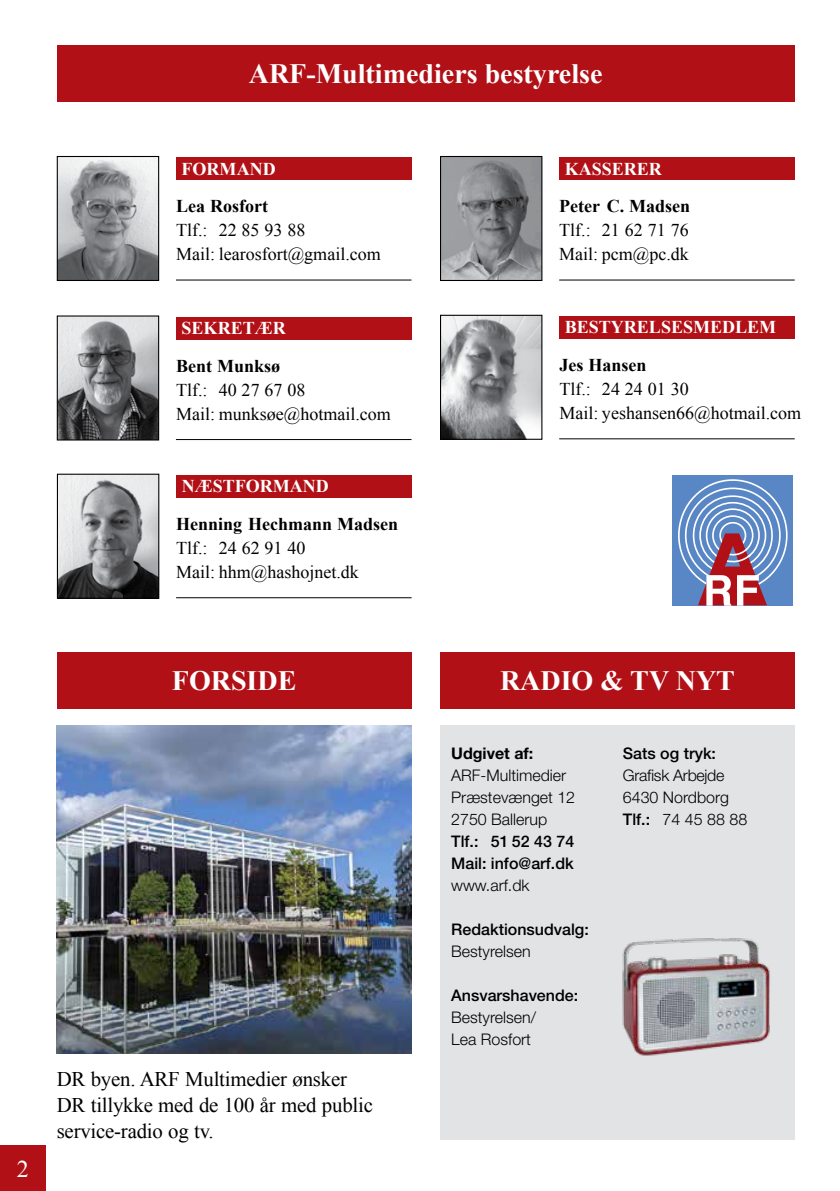
<style>
.page{position:relative;width:840px;height:1191px;background:#fff}
.page>*{position:absolute;margin:0;border:0;box-sizing:border-box;transform-origin:0 0}
.t1{font:700 28px "Times New Roman";color:#fff}
.t2{font:24px "Times New Roman";color:#fff}
.t3{font:20.8px/26px "Times New Roman";letter-spacing:-.01em;color:#000}
.t4{font:18px/24px "Times New Roman";color:#000}
.t5{font:700 18px "Times New Roman";color:#000}
.t6{font:700 18px "Times New Roman";color:#fff}
.t7{font:300 16px/22px "Helvetica Neue LT Pro";color:#000}
.t8{font:500 16px/22px "Helvetica Neue LT Pro";color:#000}
.t9{font:700 16px "Helvetica Neue LT Pro";color:#000}
.s1{font-weight:500}
</style>
<div class="page">
<div style="left:0;top:1145px;width:45px;height:46px;background:#b11116"></div>
<div style="left:57px;top:45px;width:737px;height:57px;background:#b11116"></div>
<div style="left:176px;top:157px;width:235px;height:23px;background:#b11116"></div>
<div style="left:176px;top:317px;width:235px;height:22px;background:#b11116"></div>
<div style="left:176px;top:475px;width:235px;height:22px;background:#b11116"></div>
<div style="left:559px;top:157px;width:235px;height:23px;background:#b11116"></div>
<div style="left:559px;top:316px;width:235px;height:23px;background:#b11116"></div>
<img style="left:59px;top:158px;width:98px;height:121px">
<div style="left:57px;top:156px;width:102px;height:125px;border:1px solid #000"></div>
<img style="left:59px;top:317px;width:98px;height:121px">
<div style="left:57px;top:315px;width:102px;height:125px;border:1px solid #000"></div>
<img style="left:59px;top:475px;width:98px;height:122px">
<div style="left:57px;top:473px;width:102px;height:126px;border:1px solid #000"></div>
<img style="left:442px;top:158px;width:98px;height:121px">
<div style="left:440px;top:156px;width:102px;height:125px;border:1px solid #000"></div>
<img style="left:442px;top:317px;width:98px;height:121px">
<div style="left:440px;top:315px;width:102px;height:125px;border:1px solid #000"></div>
<hr style="left:176px;top:279px;width:235px;height:1px;background:#000">
<hr style="left:176px;top:439px;width:235px;height:1px;background:#000">
<hr style="left:176px;top:597px;width:235px;height:1px;background:#000">
<hr style="left:559px;top:279px;width:235px;height:1px;background:#000">
<hr style="left:559px;top:438px;width:235px;height:1px;background:#000">
<div style="left:439px;top:726px;width:355px;height:414px;background:#e2e3e4"></div>
<div style="left:57px;top:652px;width:354px;height:57px;background:#b11116"></div>
<div style="left:439px;top:652px;width:355px;height:57px;background:#b11116"></div>
<img style="left:622px;top:938px;width:148px;height:118px">
<img style="left:57px;top:725px;width:354px;height:328px">
<div style="left:672px;top:475px;width:120px;height:130px;background:#5986c5"></div>
<svg style="left:678px;top:479px;width:110px;height:126px"></svg>
<h1 class="t1" style="left:249px;top:54px;width:355px">ARF-Multimediers bestyrelse</h1>
<p class="t6" style="left:181px;top:156px;width:95px">FORMAND</p>
<p class="t5" style="left:176px;top:194px;width:93px">Lea Rosfort</p>
<p class="t4" style="left:176px;top:218px;width:206px">Tlf.: 22 85 93 88<br>Mail: learosfort@gmail.com</p>
<p class="t6" style="left:181px;top:316px;width:106px">SEKRETÆR</p>
<p class="t5" style="left:176px;top:353px;width:105px">Bent Munksø</p>
<p class="t4" style="left:176px;top:377px;width:216px">Tlf.: 40 27 67 08<br>Mail: munksøe@hotmail.com</p>
<p class="t6" style="left:182px;top:474px;width:148px">NÆSTFORMAND</p>
<p class="t5" style="left:176px;top:511px;width:223px">Henning Hechmann Madsen</p>
<p class="t4" style="left:176px;top:535px;width:184px">Tlf.: 24 62 91 40<br>Mail: hhm@hashojnet.dk</p>
<p class="t6" style="left:564px;top:156px;width:99px">KASSERER</p>
<p class="t5" style="left:559px;top:194px;width:132px">Peter C. Madsen</p>
<p class="t4" style="left:559px;top:218px;width:131px">Tlf.: 21 62 71 76<br>Mail: pcm@pc.dk</p>
<p class="t6" style="left:564px;top:315px;width:213px">BESTYRELSESMEDLEM</p>
<p class="t5" style="left:559px;top:352px;width:88px">Jes Hansen</p>
<p class="t4" style="left:559px;top:377px;width:243px">Tlf.: 24 24 01 30<br>Mail: yeshansen66@hotmail.com</p>
<h2 class="t2" style="left:17px;top:1152px;width:13px">2</h2>
<h1 class="t1" style="left:172px;top:661px;width:126px">FORSIDE</h1>
<h1 class="t1" style="left:499px;top:661px;width:236px">RADIO &amp; TV NYT</h1>
<p class="t3" style="left:57px;top:1066px;width:317px">DR byen. ARF Multimedier ønsker<br>DR tillykke med de 100 år med public service-radio og tv.</p>
<p class="t9" style="left:451px;top:743px;width:84px">Udgivet af:</p>
<p class="t7" style="left:451px;top:764px;width:125px">ARF-Multimedier<br>Præstevænget 12<br>2750 Ballerup</p>
<p class="t8" style="left:451px;top:830px;width:124px">Tlf.: 51 52 43 74<br>Mail: info@arf.dk</p>
<p class="t7" style="left:451px;top:874px;width:80px">www.arf.dk</p>
<p class="t8" style="left:451px;top:918px;width:139px">Redaktionsudvalg:</p>
<p class="t7" style="left:451px;top:940px;width:81px">Bestyrelsen</p>
<p class="t8" style="left:451px;top:984px;width:128px">Ansvarshavende:</p>
<p class="t7" style="left:451px;top:1006px;width:86px">Bestyrelsen/<br>Lea Rosfort</p>
<p class="t8" style="left:622px;top:742px;width:95px">Sats og tryk:</p>
<p class="t7" style="left:622px;top:764px;width:126px">Grafisk Arbejde<br>6430 Nordborg<br><span class="s1">Tlf.:</span> 74 45 88 88</p>
</div>
